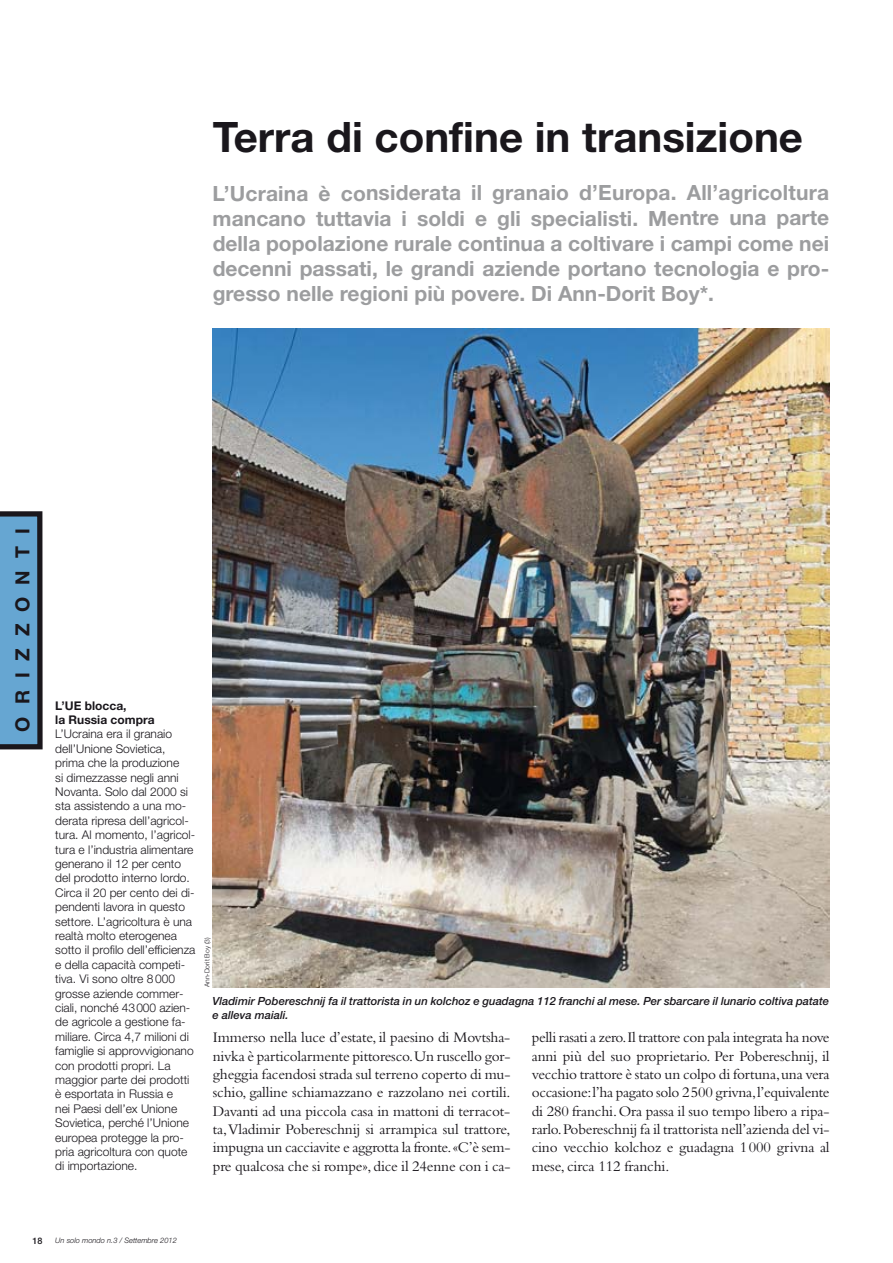
<style>
.page{position:relative;width:893px;height:1263px;background:#fff}
.page>*{position:absolute;margin:0;border:0;box-sizing:border-box;transform-origin:0 0}
.t1{font:700 42px "Helvetica Neue";color:#1a171c}
.t2{font:700 21px/25.2px "Helvetica Neue";color:#9c9d9f;text-align:justify}
.t3{font:700 19.5px "Helvetica Neue";letter-spacing:.61em;color:#1a171c}
.t4{font:15.3px/18.3px "Bembo";letter-spacing:-.01em;color:#1a171c;text-align:justify}
.t5{font:300 12px/14.4px "Helvetica Neue";color:#1a171c}
.t6{font:700 12px/14.4px "Helvetica Neue";color:#1a171c}
.t7{font:italic 500 11.25px/13.5px "Helvetica Neue";color:#1a171c}
.t8{font:500 9px "Helvetica Neue";color:#1a171c}
.t9{font:italic 300 7.5px "Helvetica Neue";color:#1a171c}
.t10{font:300 6.75px "Helvetica Neue";color:#1a171c}
</style>
<div class="page">
<img style="left:213px;top:329px;width:616px;height:658px">
<svg style="left:0;top:511px;width:43px;height:238px;background:#5b90b5"></svg>
<h1 class="t1" style="left:213px;top:122px;width:592px">Terra di confine in transizione</h1>
<p class="t2" style="left:213px;top:182px;width:618px">L’Ucraina è considerata il granaio d’Europa. All’agricoltura mancano tuttavia i soldi e gli specialisti. Mentre una parte della popolazione rurale continua a coltivare i campi come nei decenni passati, le grandi aziende portano tecnologia e pro&shy;gresso nelle regioni più povere. Di Ann-Dorit Boy*.</p>
<p class="t3" style="left:16px;top:731px;width:204px;rotate:-90deg">ORIZZONTI</p>
<p class="t6" style="left:55px;top:699px;width:101px">L’UE blocca,<br>la Russia compra</p>
<p class="t5" style="left:55px;top:728px;width:142px">L’Ucraina era il granaio dell’Unione Sovietica, prima che la produzione<br>si dimezzasse negli anni<br>Novanta. Solo dal 2000 si sta assistendo a una mo&shy;derata ripresa dell’agricol&shy;tura. Al momento, l’agricol&shy;tura e l’industria alimentare generano il 12 per cento del prodotto interno lordo.<br>Circa il 20 per cento dei di&shy;pendenti lavora in questo settore. L’agricoltura è una realtà molto eterogenea sotto il profilo dell’efficienza e della capacità competi&shy;tiva. Vi sono oltre 8000 grosse aziende commer&shy;ciali, nonché 43 000 azien&shy;de agricole a gestione fa&shy;miliare. Circa 4,7 milioni di famiglie si approvvigionano con prodotti propri. La maggior parte dei prodotti è esportata in Russia e<br>nei Paesi dell’ex Unione<br>Sovietica, perché l’Unione europea protegge la pro&shy;pria agricoltura con quote di importazione.</p>
<p class="t10" style="left:205px;top:987px;width:51px;rotate:-90deg">Ann-Dorit Boy (3)</p>
<p class="t7" style="left:213px;top:995px;width:618px">Vladimir Pobereschnij fa il trattorista in un kolchoz e guadagna 112 franchi al mese. Per sbarcare il lunario coltiva patate e alleva maiali.</p>
<p class="t4" style="left:213px;top:1030px;width:299px">Immerso nella luce d’estate, il paesino di Movtsha&shy;nivka è particolarmente pittoresco. Un ruscello gor&shy;gheggia facendosi strada sul terreno coperto di mu&shy;schio, galline schiamazzano e razzolano nei cortili.<br>Davanti ad una piccola casa in mattoni di terracot&shy;ta, Vladimir Pobereschnij si arrampica sul trattore, impugna un cacciavite e aggrotta la fronte. «C’è sem&shy;pre qualcosa che si rompe», dice il 24enne con i ca-</p>
<p class="t4" style="left:532px;top:1030px;width:299px">pelli rasati a zero. Il trattore con pala integrata ha nove anni più del suo proprietario. Per Pobereschnij, il vecchio trattore è stato un colpo di fortuna, una vera occasione: l’ha pagato solo 2500 grivna, l’equivalente di 280 franchi. Ora passa il suo tempo libero a ripa&shy;rarlo. Pobereschnij fa il trattorista nell’azienda del vi&shy;cino vecchio kolchoz e guadagna 1000 grivna al mese, circa 112 franchi.</p>
<p class="t8" style="left:33px;top:1237px;width:12px">18</p>
<p class="t9" style="left:55px;top:1238px;width:123px">Un solo mondo n.3 / Settembre 2012</p>
</div>
